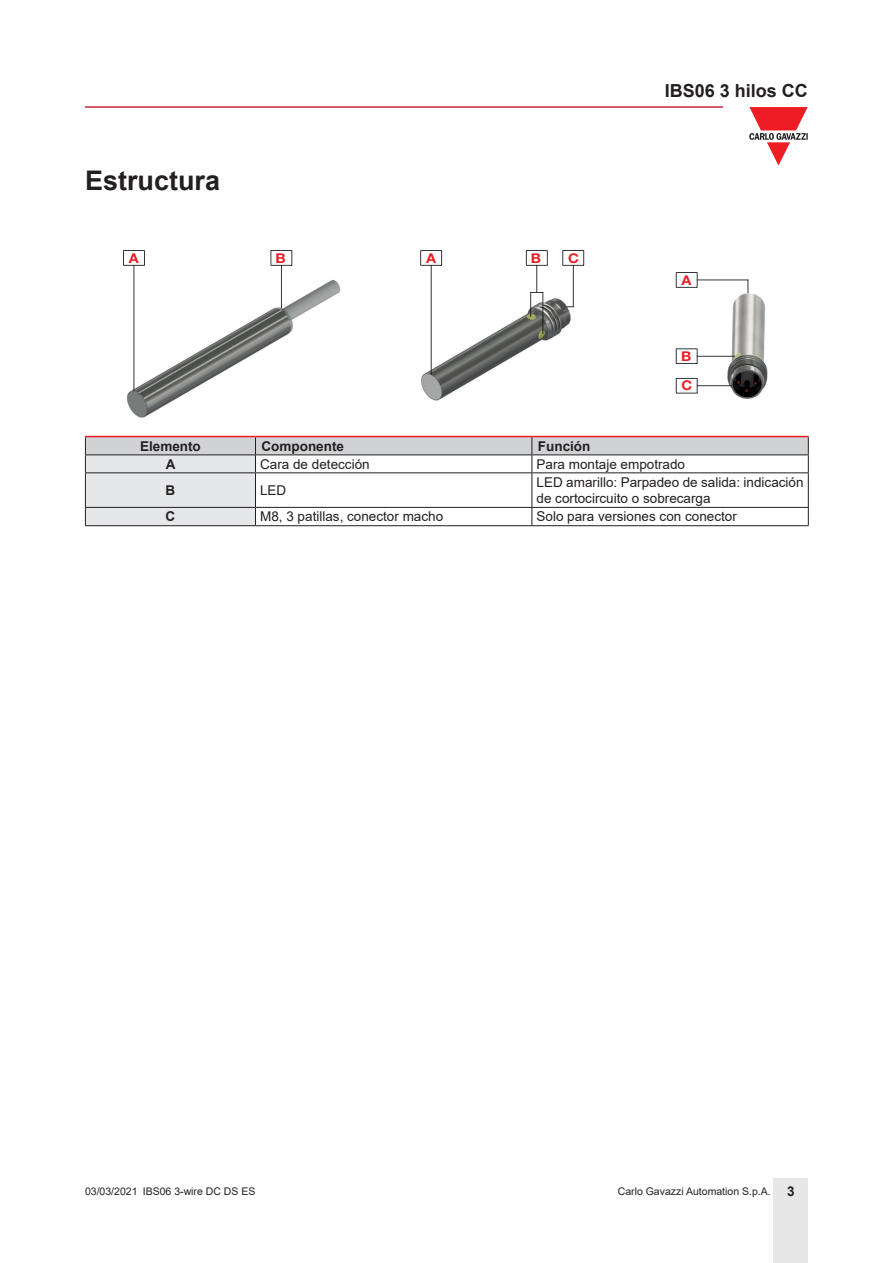
<style>
.page{position:relative;width:893px;height:1263px;background:#fff}
.page>*{position:absolute;margin:0;border:0;box-sizing:border-box;transform-origin:0 0}
.Titolo01{font:700 27px "Arial";color:#231f20}
.t1{font:700 18px "Arial";color:#231f20}
.TestoTabellaSx{font:13.5px/16.2px "Arial";color:#231f20}
.TitoloTabellaSx{font:700 13.5px "Arial";color:#231f20}
.t2{font:700 13.5px/29.5px "Helvetica Neue LT Std";color:#ea1e27;scale:1.08 1}
.TitoloTabellaFndGCen{font:700 13.5px "Arial";color:#231f20}
.TestoTabellaFndGCen{font:700 13.5px "Arial";color:#231f20}
.t3{font:10.5px "Arial";color:#231f20}
.s1{font-weight:700;font-size:13.5px}
</style>
<div class="page">
<hr style="left:85px;top:106px;width:638px;height:2px;background:#c42633">
<div style="left:774px;top:1178px;width:34px;height:85px;background:#e7e7e8"></div>
<svg style="left:749px;top:107px;width:59px;height:59px"></svg>
<img style="left:127px;top:278px;width:214px;height:140px">
<img style="left:421px;top:297px;width:150px;height:104px">
<img style="left:726px;top:291px;width:42px;height:108px">
<svg style="left:123px;top:250px;width:22px;height:16px"></svg>
<hr style="left:134px;top:265px;width:1px;height:126px;background:#101315">
<svg style="left:420px;top:250px;width:22px;height:16px"></svg>
<hr style="left:431px;top:265px;width:1px;height:110px;background:#101315">
<svg style="left:270px;top:250px;width:22px;height:16px"></svg>
<hr style="left:281px;top:265px;width:1px;height:43px;background:#101315">
<hr style="left:542px;top:292px;width:1px;height:42px;background:#101315">
<svg style="left:526px;top:250px;width:22px;height:67px"></svg>
<svg style="left:562px;top:250px;width:22px;height:16px"></svg>
<hr style="left:573px;top:265px;width:1px;height:42px;background:#101315">
<svg style="left:676px;top:272px;width:22px;height:16px"></svg>
<hr style="left:697px;top:279px;width:51px;height:1px;background:#101315">
<svg style="left:747px;top:279px;width:1px;height:14px"></svg>
<svg style="left:676px;top:348px;width:22px;height:16px"></svg>
<hr style="left:697px;top:356px;width:38px;height:1px;background:#101315">
<svg style="left:676px;top:378px;width:22px;height:15px"></svg>
<hr style="left:697px;top:385px;width:35px;height:1px;background:#101315">
<svg style="left:85px;top:436px;width:724px;height:89px"></svg>
<hr style="left:85px;top:525px;width:170px;height:1px;background:#231f20">
<hr style="left:255px;top:525px;width:277px;height:1px;background:#231f20">
<hr style="left:532px;top:525px;width:277px;height:1px;background:#231f20">
<p class="Titolo01" style="left:85px;top:161px;width:137px">Estructura</p>
<p class="t2" style="left:129px;top:243px;width:11px">A</p>
<p class="t2" style="left:275px;top:243px;width:11px">B</p>
<p class="t2" style="left:426px;top:243px;width:11px">A</p>
<p class="t2" style="left:531px;top:243px;width:11px">B</p>
<p class="t2" style="left:568px;top:243px;width:11px">C</p>
<h2 class="t1" style="left:665px;top:78px;width:145px">IBS06 3 hilos CC</h2>
<p class="t2" style="left:682px;top:265px;width:11px">A</p>
<p class="t2" style="left:681px;top:341px;width:12px">B<br>C</p>
<p class="TitoloTabellaFndGCen" style="left:140px;top:436px;width:62px">Elemento</p>
<p class="TitoloTabellaSx" style="left:261px;top:436px;width:84px">Componente</p>
<p class="TitoloTabellaSx" style="left:538px;top:436px;width:54px">Función</p>
<p class="TestoTabellaFndGCen" style="left:166px;top:454px;width:11px">A</p>
<p class="TestoTabellaSx" style="left:260px;top:456px;width:111px">Cara de detección</p>
<p class="TestoTabellaSx" style="left:536px;top:456px;width:150px">Para montaje empotrado</p>
<p class="TestoTabellaFndGCen" style="left:166px;top:481px;width:11px">B</p>
<p class="TestoTabellaSx" style="left:260px;top:482px;width:28px">LED</p>
<p class="TestoTabellaSx" style="left:536px;top:474px;width:269px">LED amarillo: Parpadeo de salida: indicación de cortocircuito o sobrecarga</p>
<p class="TestoTabellaFndGCen" style="left:166px;top:507px;width:11px">C</p>
<p class="TestoTabellaSx" style="left:260px;top:508px;width:185px">M8, 3 patillas, conector macho</p>
<p class="TestoTabellaSx" style="left:536px;top:508px;width:202px">Solo para versiones con conector</p>
<p class="t3" style="left:85px;top:1183px;width:172px">03/03/2021 IBS06 3-wire DC DS ES</p>
<p class="t3" style="left:618px;top:1183px;width:178px">Carlo Gavazzi Automation S.p.A. <span class="s1">3</span></p>
</div>
